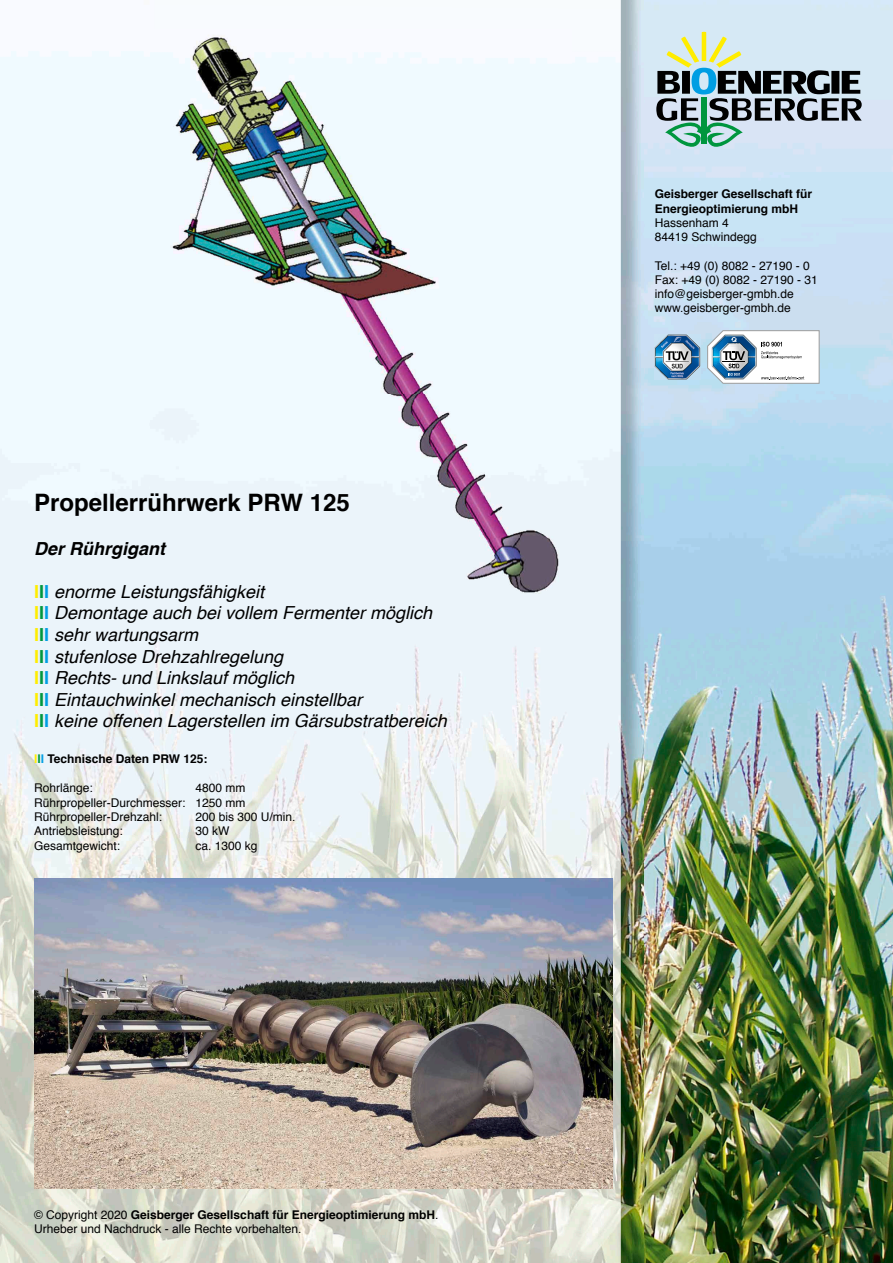
<style>
.page{position:relative;width:893px;height:1263px;background:#fff}
.page>*{position:absolute;margin:0;border:0;box-sizing:border-box;transform-origin:0 0}
.t1{font:700 24px "Helvetica";color:#000}
.t2{font:italic 18px/21.6px "Helvetica";color:#000}
.t3{font:italic 700 18px "Helvetica";color:#000}
.t4{font:12px/14.2px "Helvetica";color:#000}
.t5{font:700 12px/14.2px "Helvetica";color:#000}
.s1{font-weight:700;font-style:normal;color:#ffed00}
.s2{font-weight:700;font-style:normal;color:#00963e}
.s3{font-weight:700;font-style:normal;color:#009ee3}
.s4{color:#ffed00}
.s5{color:#00963e}
.s6{color:#009ee3}
.s7{font-weight:700}
</style>
<div class="page">
<img style="left:621px;top:0;width:272px;height:1263px">
<svg style="left:656px;top:32px;width:206px;height:117px;background:#a0b1b4"></svg>
<div style="left:701px;top:97px;width:6px;height:47px;background:#00963e"></div>
<img style="left:0;top:51px;width:155px;height:1212px">
<img style="left:570px;top:52px;width:51px;height:1211px">
<img style="left:155px;top:604px;width:415px;height:659px">
<svg style="left:707px;top:330px;width:112px;height:54px"></svg>
<img style="left:655px;top:334px;width:45px;height:46px">
<img style="left:151px;top:35px;width:420px;height:569px">
<img style="left:34px;top:878px;width:578px;height:310px">
<h1 class="t1" style="left:34px;top:483px;width:317px">Propellerrührwerk PRW 125</h1>
<h2 class="t3" style="left:34px;top:533px;width:133px">Der Rührgigant</h2>
<p class="t2" style="left:34px;top:581px;width:414px"><span class="s1">I</span><span class="s2">I</span><span class="s3">I</span> enorme Leistungsfähigkeit<br><span class="s1">I</span><span class="s2">I</span><span class="s3">I</span> Demontage auch bei vollem Fermenter möglich <span class="s1">I</span><span class="s2">I</span><span class="s3">I</span> sehr wartungsarm<br><span class="s1">I</span><span class="s2">I</span><span class="s3">I</span> stufenlose Drehzahlregelung<br><span class="s1">I</span><span class="s2">I</span><span class="s3">I</span> Rechts- und Linkslauf möglich<br><span class="s1">I</span><span class="s2">I</span><span class="s3">I</span> Eintauchwinkel mechanisch einstellbar<br><span class="s1">I</span><span class="s2">I</span><span class="s3">I</span> keine offenen Lagerstellen im Gärsubstratbereich</p>
<p class="t5" style="left:34px;top:752px;width:175px"><span class="s4">I</span><span class="s5">I</span><span class="s6">I</span> Technische Daten PRW 125:</p>
<p class="t4" style="left:34px;top:781px;width:60px">Rohrlänge:</p>
<p class="t4" style="left:34px;top:781px;width:213px;text-align:justify;text-indent:162px">4800 mm Rührpropeller-Durchmesser: 1250 mm Rührpropeller-Drehzahl:</p>
<p class="t4" style="left:196px;top:810px;width:102px">200 bis 300 U/min.</p>
<p class="t4" style="left:34px;top:824px;width:90px">Antriebsleistung:</p>
<p class="t4" style="left:196px;top:824px;width:36px">30 kW</p>
<p class="t4" style="left:34px;top:839px;width:88px">Gesamtgewicht:</p>
<p class="t4" style="left:196px;top:839px;width:64px">ca. 1300 kg</p>
<p class="t4" style="left:34px;top:1208px;width:406px">© Copyright 2020 <span class="s7">Geisberger Gesellschaft für Energieoptimierung mbH</span>.<br>Urheber und Nachdruck - alle Rechte vorbehalten.</p>
<p class="t5" style="left:655px;top:187px;width:159px">Geisberger Gesellschaft für<br>Energieoptimierung mbH</p>
<p class="t4" style="left:655px;top:216px;width:104px">Hassenham 4<br>84419 Schwindegg</p>
<p class="t4" style="left:655px;top:259px;width:165px">Tel.: +49 (0) 8082 - 27190 - 0<br>Fax: +49 (0) 8082 - 27190 - 31 info@geisberger-gmbh.de www.geisberger-gmbh.de</p>
</div>
